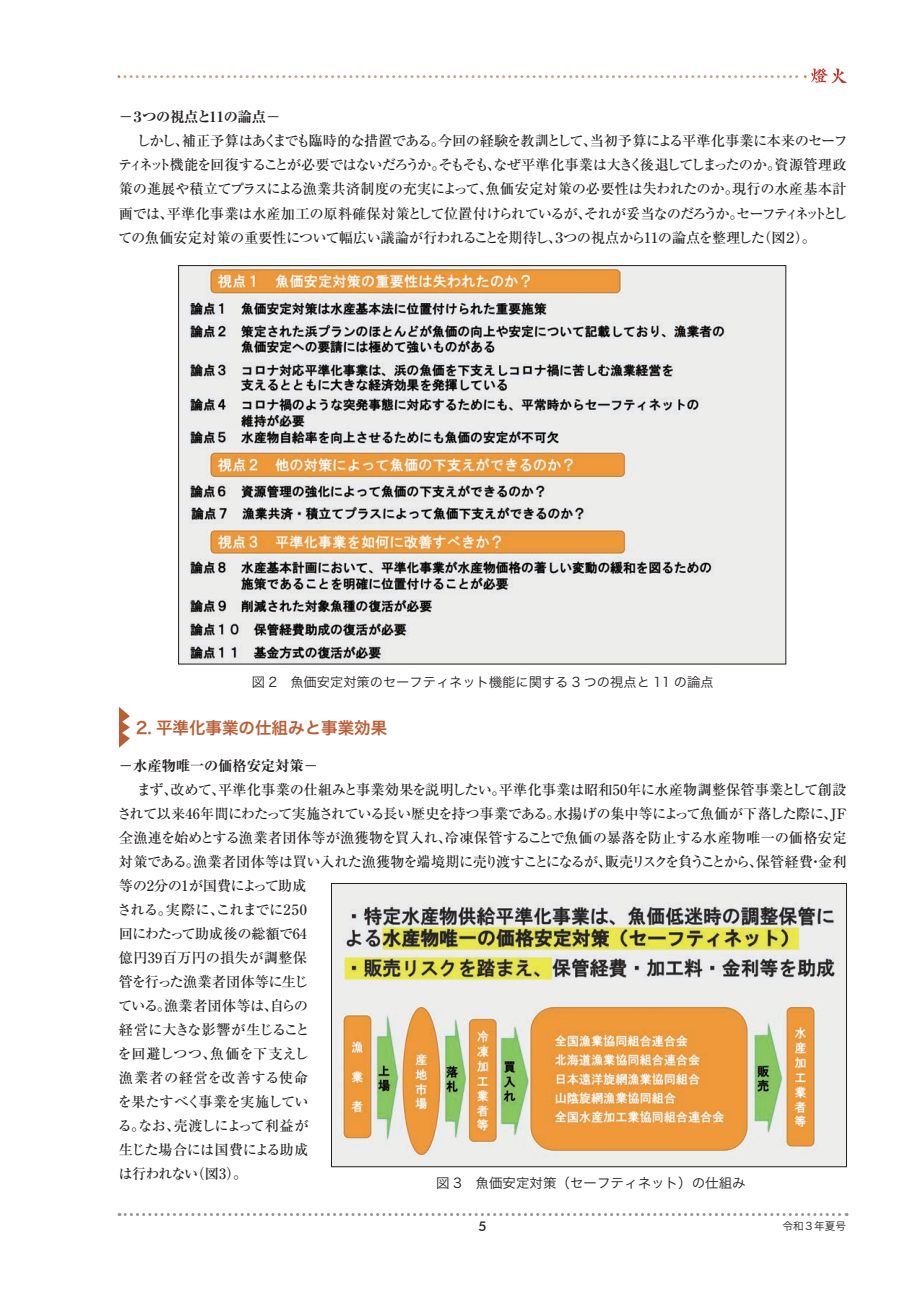
<style>
.page{position:relative;width:919px;height:1289px;background:#fff}
.page>*{position:absolute;margin:0;border:0;box-sizing:border-box;transform-origin:0 0}
.t1{font:16.5px "Hira Kaku Pro W6";color:#b95f36}
.t2{font:500 14.25px "Ryumin Pro";letter-spacing:-.03em;color:#231f20}
.t3{font:500 14.25px "Ryumin Pro";letter-spacing:-.05em;color:#231f20}
.t4{font:500 14.25px "Ryumin Pro";letter-spacing:-.09em;color:#231f20}
.t5{font:500 14.25px "Ryumin Pro";letter-spacing:.01em;color:#231f20}
.t6{font:500 14.25px "Ryumin Pro";letter-spacing:.005em;color:#231f20}
.t7{font:500 14.25px "Ryumin Pro";letter-spacing:-.005em;color:#231f20}
.t8{font:500 14.25px "Ryumin Pro";letter-spacing:-.055em;color:#231f20}
.t9{font:700 expanded 14.25px "Ryumin Pro";color:#231f20}
.t10{font:500 14.25px "Ryumin Pro";letter-spacing:.02em;color:#231f20}
.t11{font:500 14.25px "Ryumin Pro";letter-spacing:-.01em;color:#231f20}
.t12{font:500 14.25px "Ryumin Pro";letter-spacing:.05em;color:#231f20}
.t13{font:700 expanded 14.25px "Ryumin Pro";letter-spacing:-.025em;color:#231f20}
.t14{font:500 14.25px "Ryumin Pro";letter-spacing:-.06em;color:#231f20}
.t15{font:13.5px "Hira Kaku Pro W3";color:#231f20}
.t16{font:500 13.5px "Futura BT";color:#231f20}
.t17{font:13.2px "Hira Kaku Pro W3";color:#231f20}
.t18{font:10.65px "Hira Kaku Pro W3";color:#231f20}
.s1{font-family:"Koz Go Pr 6 N";font-weight:400;font-stretch:normal}
</style>
<div class="page">
<svg style="left:119px;top:68px;width:728px;height:16px"></svg>
<svg style="left:119px;top:707px;width:11px;height:40px"></svg>
<img style="left:180px;top:267px;width:604px;height:395px">
<img style="left:333px;top:885px;width:511px;height:279px">
<div style="left:331px;top:883px;width:515px;height:283px;border:1px solid #231f20"></div>
<svg style="left:119px;top:1213px;width:728px;height:2px"></svg>
<p class="t13" style="left:119px;top:106px;width:163px"><span class="s1">－</span>３つの視点と11の論点<span class="s1">－</span></p>
<p class="t3" style="left:136px;top:130px;width:713px">しかし、補正予算はあくまでも臨時的な措置である。今回の経験を教訓として、当初予算による平準化事業に本来のセーフ</p>
<p class="t4" style="left:118px;top:154px;width:730px">ティネット機能を回復することが必要ではないだろうか。そもそも、なぜ平準化事業は大きく後退してしまったのか。資源管理政</p>
<p class="t2" style="left:119px;top:178px;width:729px">策の進展や積立てプラスによる漁業共済制度の充実によって、魚価安定対策の必要性は失われたのか。現行の水産基本計</p>
<p class="t3" style="left:119px;top:202px;width:730px">画では、平準化事業は水産加工の原料確保対策として位置付けられているが、それが妥当なのだろうか。セーフティネットとし</p>
<p class="t2" style="left:118px;top:226px;width:699px">ての魚価安定対策の重要性について幅広い議論が行われることを期待し、３つの視点から11の論点を整理した（図２）。</p>
<p class="t17" style="left:252px;top:670px;width:463px">図 2　魚価安定対策のセーフティネット機能に関する 3 つの視点と 11 の論点</p>
<p class="t1" style="left:136px;top:712px;width:253px">2. 平準化事業の仕組みと事業効果</p>
<p class="t9" style="left:119px;top:754px;width:200px"><span class="s1">－</span>水産物唯一の価格安定対策<span class="s1">－</span></p>
<p class="t5" style="left:137px;top:778px;width:711px">まず、改めて、平準化事業の仕組みと事業効果を説明したい。平準化事業は昭和50年に水産物調整保管事業として創設</p>
<p class="t2" style="left:117px;top:802px;width:730px">されて以来46年間にわたって実施されている長い歴史を持つ事業である。水揚げの集中等によって魚価が下落した際に、JF</p>
<p class="t6" style="left:119px;top:826px;width:729px">全漁連を始めとする漁業者団体等が漁獲物を買入れ、冷凍保管することで魚価の暴落を防止する水産物唯一の価格安定</p>
<p class="t2" style="left:119px;top:850px;width:729px">対策である。漁業者団体等は買い入れた漁獲物を端境期に売り渡すことになるが、販売リスクを負うことから、保管経費・金利</p>
<p class="t2" style="left:119px;top:874px;width:189px">等の2分の1が国費によって助成</p>
<p class="t2" style="left:117px;top:898px;width:191px">される。実際に、これまでに250</p>
<p class="t2" style="left:119px;top:922px;width:189px">回にわたって助成後の総額で64</p>
<p class="t10" style="left:119px;top:946px;width:190px">億円39百万円の損失が調整保</p>
<p class="t3" style="left:119px;top:970px;width:191px">管を行った漁業者団体等に生じ</p>
<p class="t7" style="left:118px;top:994px;width:191px">ている。漁業者団体等は、自らの</p>
<p class="t11" style="left:119px;top:1018px;width:192px">経営に大きな影響が生じること</p>
<p class="t2" style="left:118px;top:1042px;width:193px">を回避しつつ、魚価を下支えし</p>
<p class="t12" style="left:119px;top:1066px;width:190px">漁業者の経営を改善する使命</p>
<p class="t2" style="left:118px;top:1090px;width:192px">を果たすべく事業を実施してい</p>
<p class="t8" style="left:118px;top:1114px;width:192px">る。なお、売渡しによって利益が</p>
<p class="t2" style="left:119px;top:1138px;width:191px">生じた場合には国費による助成</p>
<p class="t14" style="left:118px;top:1162px;width:130px">は行われない（図3）。</p>
<p class="t15" style="left:436px;top:1170px;width:311px">図 3　魚価安定対策（セーフティネット）の仕組み</p>
<p class="t16" style="left:478px;top:1217px;width:10px">5</p>
<p class="t18" style="left:782px;top:1216px;width:65px">令和3年夏号</p>
</div>
